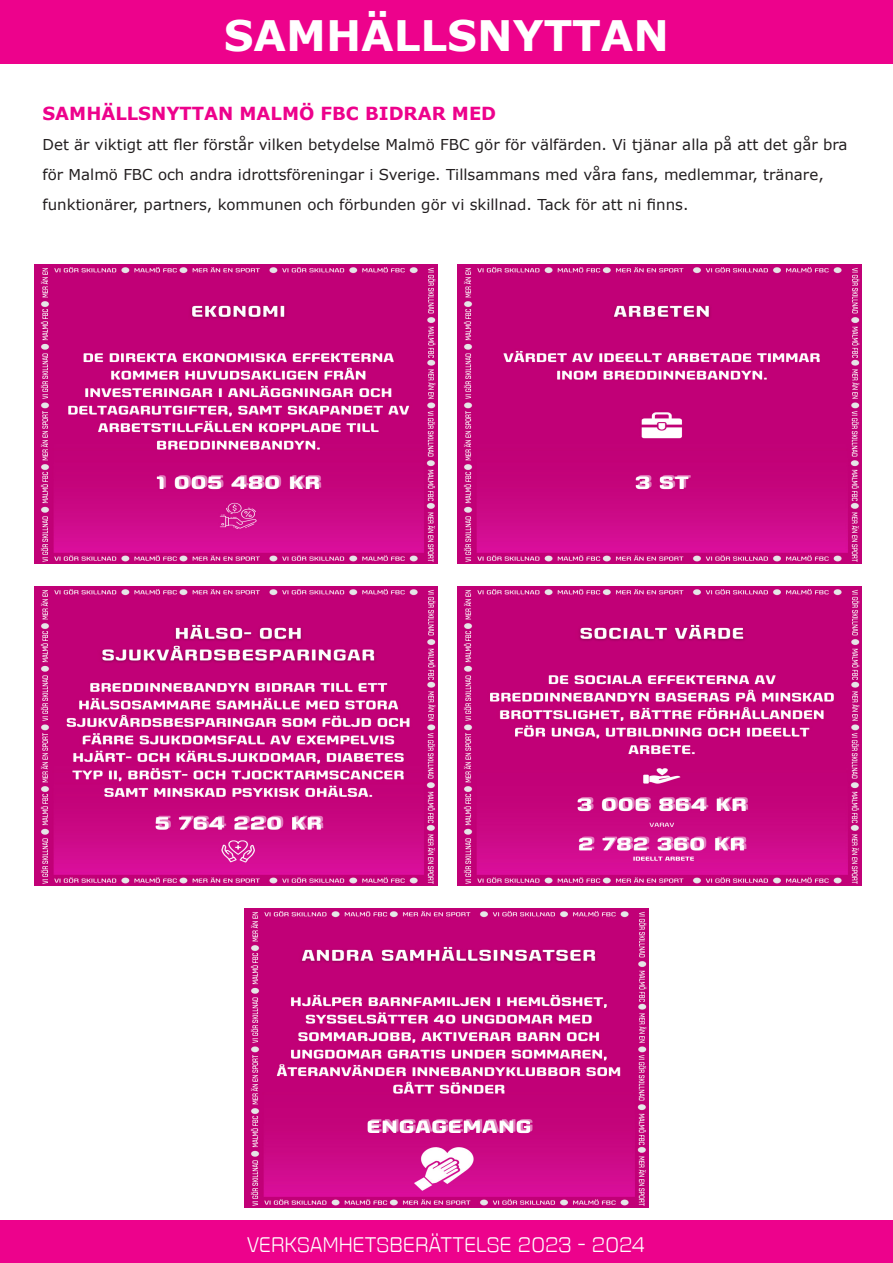
<style>
.page{position:relative;width:893px;height:1263px;background:#fff}
.page>*{position:absolute;margin:0;border:0;box-sizing:border-box;transform-origin:0 0}
.t1{font:700 42px "Verdana";color:#fff}
.t2{font:21px "Fromthe Stars Lt";color:#fff}
.t3{font:700 18px "Verdana";color:#ed028c}
.t4{font:15px/30px "Verdana";color:#231f20}
</style>
<div class="page">
<div style="left:0;top:0;width:893px;height:64px;background:#ed028c"></div>
<div style="left:0;top:1220px;width:893px;height:43px;background:#ed028c"></div>
<img style="left:34px;top:264px;width:404px;height:299px">
<img style="left:458px;top:264px;width:404px;height:299px">
<img style="left:34px;top:587px;width:404px;height:298px">
<img style="left:458px;top:587px;width:404px;height:298px">
<img style="left:244px;top:909px;width:404px;height:299px">
<p class="t1" style="left:224px;top:9px;width:447px">SAMHÄLLSNYTTAN</p>
<p class="t3" style="left:43px;top:102px;width:455px">SAMHÄLLSNYTTAN MALMÖ FBC BIDRAR MED</p>
<p class="t4" style="left:43px;top:130px;width:806px">Det är viktigt att fler förstår vilken betydelse Malmö FBC gör för välfärden. Vi tjänar alla på att det går bra för Malmö FBC och andra idrottsföreningar i Sverige. Tillsammans med våra fans, medlemmar, tränare, funktionärer, partners, kommunen och förbunden gör vi skillnad. Tack för att ni finns.</p>
<h2 class="t2" style="left:247px;top:1232px;width:400px">VERKSAMHETSBERÄTTELSE 2023 - 2024</h2>
</div>
